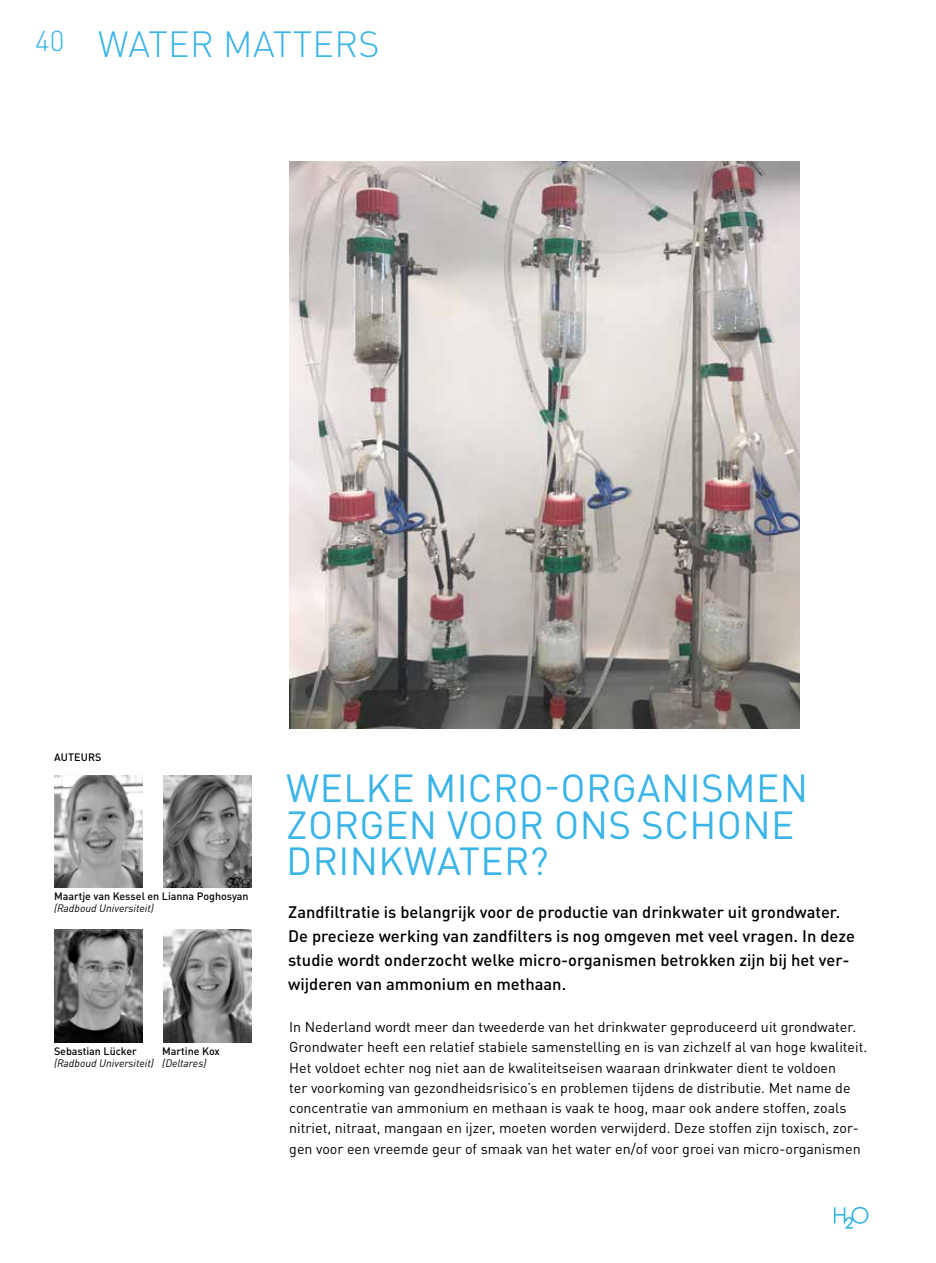
<style>
.page{position:relative;width:936px;height:1263px;background:#fff}
.page>*{position:absolute;margin:0;border:0;box-sizing:border-box;transform-origin:0 0}
.t1{font:38.7px/36.2px "DIN Pro";letter-spacing:.01em;color:#3bb4e8}
.t2{font:300 36px "DIN Pro";letter-spacing:.01em;color:#3bb4e8}
.t3{font:500 16.5px/24px "DIN Pro";color:#000}
.t4{font:14.25px/20.2px "DIN Pro";color:#000}
.t5{font:500 10.65px "DIN Pro";color:#000}
.t6{font:italic 10.65px "DIN Pro";color:#000}
</style>
<div class="page">
<img style="left:289px;top:162px;width:510px;height:566px">
<img style="left:54px;top:775px;width:88px;height:113px">
<img style="left:163px;top:775px;width:89px;height:113px">
<img style="left:163px;top:930px;width:89px;height:112px">
<img style="left:54px;top:930px;width:88px;height:112px">
<svg style="left:833px;top:1207px;width:35px;height:21px"></svg>
<h2 class="t2" style="left:35px;top:16px;width:346px"><sup>40</sup> WATER MATTERS</h2>
<p class="t5" style="left:54px;top:748px;width:49px">AUTEURS</p>
<p class="t5" style="left:54px;top:888px;width:196px">Maartje van Kessel en Lianna Poghosyan</p>
<p class="t6" style="left:54px;top:900px;width:101px">(Radboud Universiteit)</p>
<p class="t5" style="left:54px;top:1042px;width:84px">Sebastian Lücker</p>
<p class="t6" style="left:54px;top:1054px;width:101px">(Radboud Universiteit)</p>
<p class="t5" style="left:162px;top:1042px;width:59px">Martine Kox</p>
<p class="t6" style="left:162px;top:1054px;width:46px">(Deltares)</p>
<h1 class="t1" style="left:286px;top:766px;width:523px">WELKE MICRO-ORGANISMEN<br>ZORGEN VOOR ONS SCHONE<br>DRINKWATER?</h1>
<p class="t3" style="left:288px;top:898px;width:568px">Zandfiltratie is belangrijk voor de productie van drinkwater uit grondwater.<br>De precieze werking van zandfilters is nog omgeven met veel vragen. In deze studie wordt onderzocht welke micro-organismen betrokken zijn bij het ver&shy;wijderen van ammonium en methaan.</p>
<p class="t4" style="left:289px;top:1015px;width:579px">In Nederland wordt meer dan tweederde van het drinkwater geproduceerd uit grondwater.<br>Grondwater heeft een relatief stabiele samenstelling en is van zichzelf al van hoge kwaliteit.<br>Het voldoet echter nog niet aan de kwaliteitseisen waaraan drinkwater dient te voldoen<br>ter voorkoming van gezondheidsrisico’s en problemen tijdens de distributie. Met name de concentratie van ammonium en methaan is vaak te hoog, maar ook andere stoffen, zoals nitriet, nitraat, mangaan en ijzer, moeten worden verwijderd. Deze stoffen zijn toxisch, zor&shy;gen voor een vreemde geur of smaak van het water en/of voor groei van micro-organismen</p>
</div>
